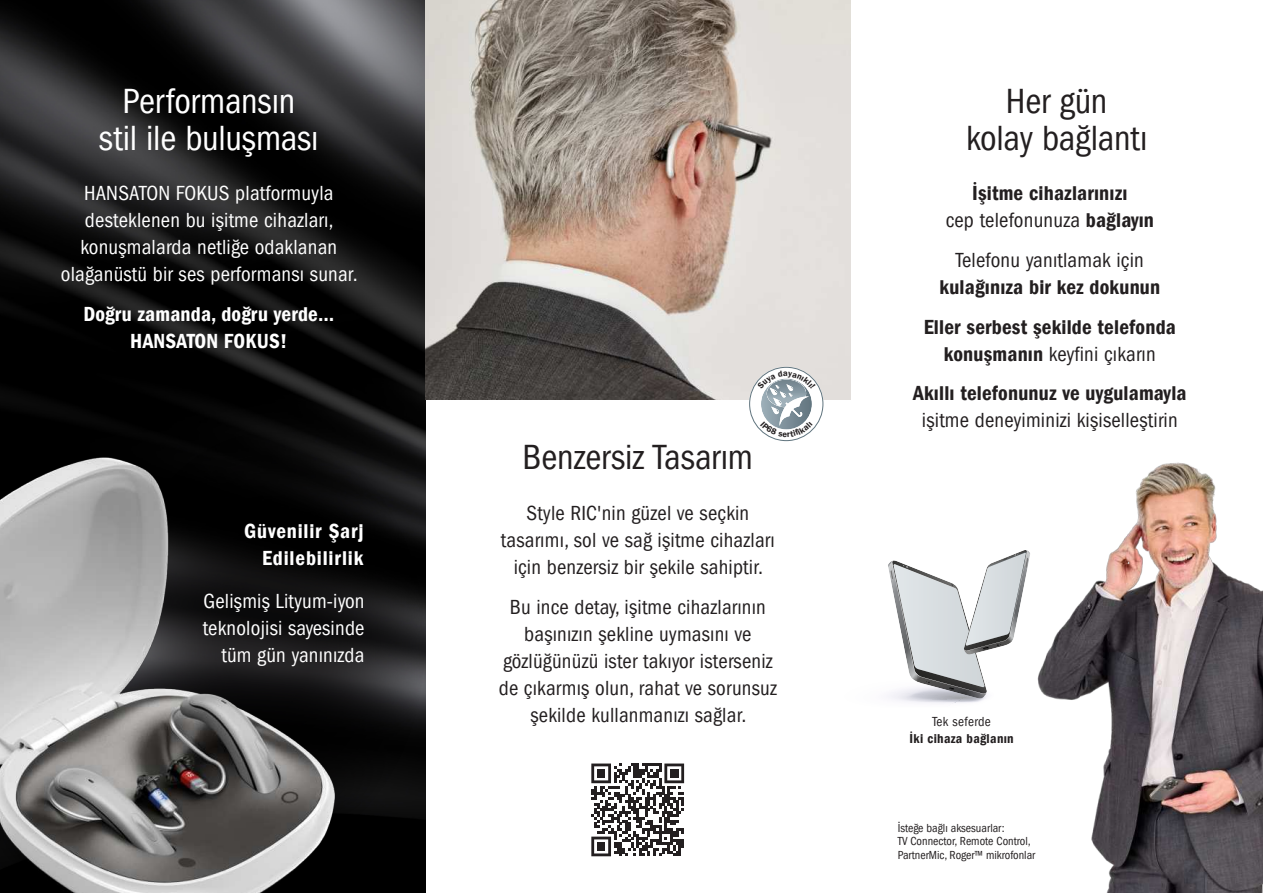
<style>
.page{position:relative;width:1263px;height:893px;background:#fff}
.page>*{position:absolute;margin:0;border:0;box-sizing:border-box;transform-origin:0 0}
.t1{font:condensed 36px/37.5px "Franklin Gothic LT Pro";letter-spacing:-.005em;color:#231f20;text-align:center}
.t2{font:condensed 36px/37.5px "Franklin Gothic LT Pro";letter-spacing:-.005em;color:#fff;text-align:center}
.t3{font:condensed 21px/27px "Franklin Gothic LT Pro";letter-spacing:.01em;color:#231f20;text-align:center}
.t4{font:condensed 21px/27px "Franklin Gothic LT Pro";letter-spacing:.01em;color:#fff;text-align:center}
.t5{font:21px/39.8px "Franklin Gothic LT Pro Dm Cn";letter-spacing:.01em;color:#231f20;text-align:center}
.t6{font:21px/27px "Franklin Gothic LT Pro Dm Cn";letter-spacing:.01em;color:#fff;text-align:center}
.t7{font:21px/27px "Franklin Gothic LT Pro Dm Cn";letter-spacing:.04em;color:#fff;text-align:right}
.t8{font:13.5px "Franklin Gothic LT Pro Dm Cn";letter-spacing:.025em;color:#231f20}
.t9{font:condensed 13.5px "Franklin Gothic LT Pro";letter-spacing:.025em;color:#231f20}
.t10{font:condensed 12px/13.5px "Franklin Gothic LT Pro";color:#231f20}
.s1{font-family:"Franklin Gothic LT Pro Dm Cn";font-stretch:normal}
</style>
<div class="page">
<img style="left:0;top:0;width:425px;height:893px">
<img style="left:425px;top:0;width:425px;height:400px">
<img style="left:0;top:419px;width:411px;height:474px">
<svg style="left:591px;top:763px;width:94px;height:94px"></svg>
<svg style="left:591px;top:763px;width:93px;height:93px"></svg>
<img style="left:850px;top:398px;width:413px;height:495px">
<svg style="left:850px;top:550px;width:180px;height:157px"></svg>
<svg style="left:749px;top:367px;width:75px;height:74px"></svg>
<div style="left:749px;top:367px;width:74px;height:74px;border:1px solid #60747e;border-radius:50%"></div>
<svg style="left:757px;top:371px;width:59px;height:66px"></svg>
<h1 class="t2" style="left:99px;top:82px;width:221px">Performansın stil ile buluşması</h1>
<p class="t4" style="left:61px;top:180px;width:298px">HANSATON FOKUS platformuyla desteklenen bu işitme cihazları, konuşmalarda netliğe odaklanan olağanüstü bir ses performansı sunar.</p>
<p class="t6" style="left:83px;top:300px;width:252px">Doğru zamanda, doğru yerde…<br>HANSATON FOKUS!</p>
<p class="t7" style="left:244px;top:518px;width:121px">Güvenilir Şarj<br>Edilebilirlik</p>
<p class="t4" style="left:203px;top:588px;width:163px;text-align:right">Gelişmiş Lityum-iyon teknolojisi sayesinde tüm gün yanınızda</p>
<h1 class="t1" style="left:523px;top:438px;width:232px">Benzersiz Tasarım</h1>
<p class="t3" style="left:501px;top:500px;width:275px">Style RIC'nin güzel ve seçkin tasarımı, sol ve sağ işitme cihazları için benzersiz bir şekile sahiptir.</p>
<p class="t3" style="left:499px;top:594px;width:280px">Bu ince detay, işitme cihazlarının başınızın şekline uymasını ve gözlüğünüzü ister takıyor isterseniz de çıkarmış olun, rahat ve sorunsuz şekilde kullanmanızı sağlar.</p>
<h1 class="t1" style="left:966px;top:82px;width:183px">Her gün<br>kolay bağlantı</h1>
<p class="t5" style="left:972px;top:173px;width:157px">İşitme cihazlarınızı</p>
<p class="t3" style="left:946px;top:200px;width:210px;line-height:39.8px">cep telefonunuza <span class="s1">bağlayın<br></span>Telefonu yanıtlamak için</p>
<p class="t5" style="left:924px;top:267px;width:254px">kulağınıza bir kez dokunun<br>Eller serbest şekilde telefonda</p>
<p class="t3" style="left:944px;top:340px;width:213px"><span class="s1">konuşmanın</span> keyfini çıkarın</p>
<p class="t5" style="left:913px;top:374px;width:275px">Akıllı telefonunuz ve uygulamayla</p>
<p class="t3" style="left:922px;top:407px;width:257px">işitme deneyiminizi kişiselleştirin</p>
<p class="t9" style="left:932px;top:714px;width:60px">Tek seferde</p>
<p class="t8" style="left:909px;top:730px;width:106px">İki cihaza bağlanın</p>
<p class="t10" style="left:898px;top:821px;width:139px">İsteğe bağlı aksesuarlar:<br>TV Connector, Remote Control,<br>PartnerMic, Roger™ mikrofonlar</p>
</div>
